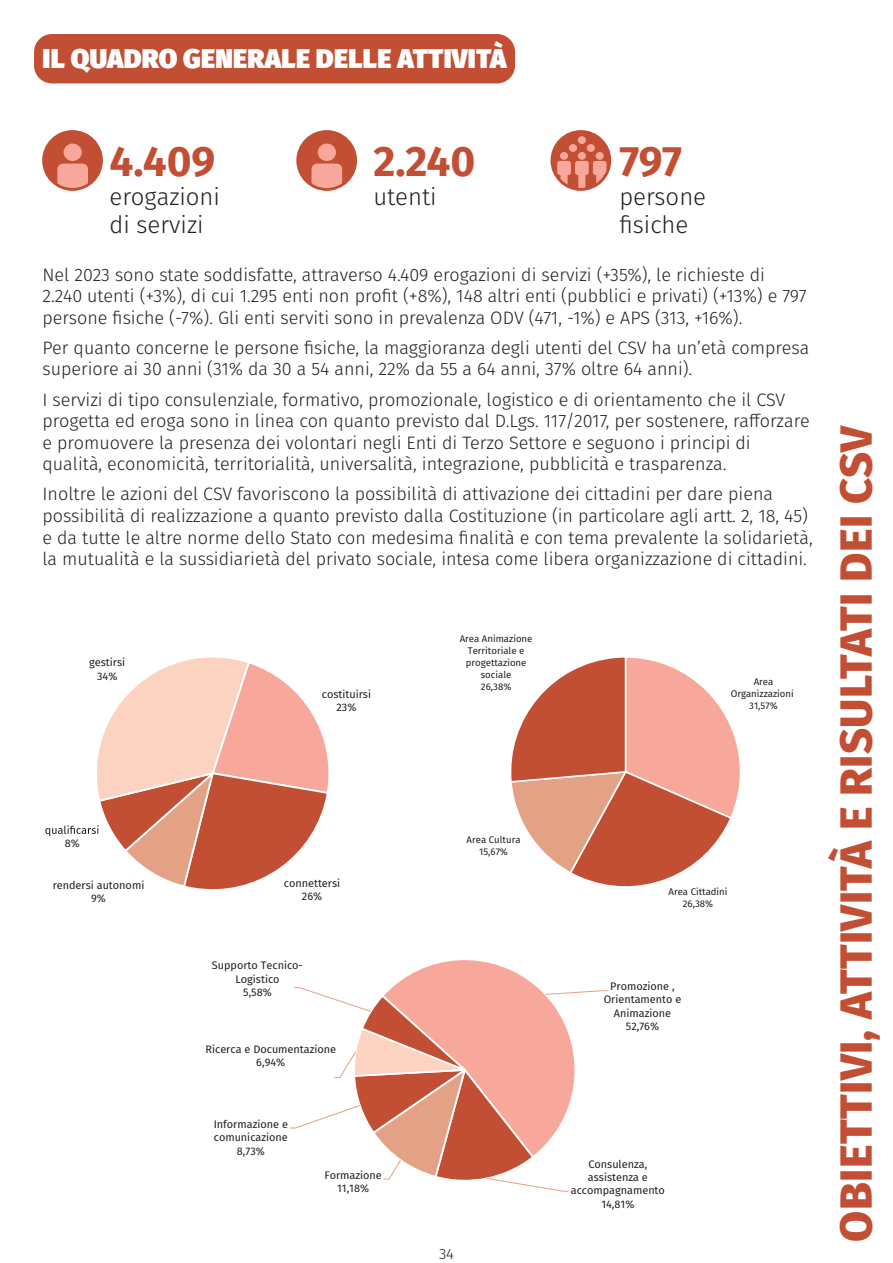
<style>
.page{position:relative;width:893px;height:1263px;background:#fff}
.page>*{position:absolute;margin:0;border:0;box-sizing:border-box;transform-origin:0 0}
.t1{font:800 45px "Fira Sans";letter-spacing:.01em;color:#c24e33}
.t2{font:700 42.6px "Fira Sans";letter-spacing:-.01em;color:#c24e33}
.t3{font:900 27px "Fira Sans";letter-spacing:.01em;color:#fff}
.t4{font:300 24px/28.8px "Fira Sans";color:#231f20}
.t5{font:300 18px/21.6px "Fira Sans";color:#231f20}
.t6{font:300 15px "Fira Sans";color:#231f20}
.t7{font:10.95px/13.4px "Fira Sans";color:#231f20;text-align:center}
.t8{font:9.6px/11.9px "Fira Sans";color:#231f20;text-align:center}
</style>
<div class="page">
<div style="left:34px;top:34px;width:481px;height:49px;background:#c24e33;border-radius:18px"></div>
<div style="left:552px;top:132px;width:58px;height:57px;background:#c24e33;border-radius:50%"></div>
<svg style="left:577px;top:136px;width:9px;height:8px"></svg>
<svg style="left:557px;top:161px;width:50px;height:28px"></svg>
<div style="left:569px;top:144px;width:8px;height:8px;background:#f8a89b;border-radius:50%"></div>
<div style="left:587px;top:144px;width:8px;height:8px;background:#f8a89b;border-radius:50%"></div>
<div style="left:560px;top:152px;width:8px;height:8px;background:#f8a89b;border-radius:50%"></div>
<div style="left:578px;top:152px;width:8px;height:8px;background:#f8a89b;border-radius:50%"></div>
<div style="left:596px;top:152px;width:8px;height:8px;background:#f8a89b;border-radius:50%"></div>
<div style="left:550px;top:130px;width:61px;height:61px;border:3px solid #c24e33;border-radius:50%"></div>
<div style="left:44px;top:132px;width:57px;height:57px;background:#c24e33;border-radius:50%"></div>
<svg style="left:57px;top:164px;width:31px;height:24px"></svg>
<div style="left:63px;top:144px;width:19px;height:17px;background:#f8a89b;border-radius:50%"></div>
<div style="left:42px;top:130px;width:61px;height:61px;border:3px solid #c24e33;border-radius:50%"></div>
<div style="left:298px;top:132px;width:58px;height:57px;background:#c24e33;border-radius:50%"></div>
<svg style="left:311px;top:164px;width:31px;height:24px"></svg>
<div style="left:318px;top:144px;width:18px;height:17px;background:#f8a89b;border-radius:50%"></div>
<div style="left:296px;top:130px;width:61px;height:61px;border:3px solid #c24e33;border-radius:50%"></div>
<svg style="left:45px;top:657px;width:284px;height:233px"></svg>
<svg style="left:393px;top:960px;width:144px;height:27px"></svg>
<svg style="left:290px;top:987px;width:319px;height:205px"></svg>
<svg style="left:511px;top:657px;width:229px;height:230px"></svg>
<h3 class="t3" style="left:43px;top:33px;width:465px">IL QUADRO GENERALE DELLE ATTIVITÀ</h3>
<h2 class="t2" style="left:110px;top:125px;width:107px">4.409</h2>
<h3 class="t4" style="left:110px;top:182px;width:112px">erogazioni di servizi</h3>
<h2 class="t2" style="left:373px;top:125px;width:103px">2.240</h2>
<h3 class="t4" style="left:373px;top:182px;width:65px">utenti</h3>
<h2 class="t2" style="left:619px;top:125px;width:64px">797</h2>
<h3 class="t4" style="left:619px;top:182px;width:88px">persone fisiche</h3>
<p class="t5" style="left:43px;top:263px;width:766px">Nel 2023 sono state soddisfatte, attraverso 4.409 erogazioni di servizi (+35%), le richieste di<br>2.240 utenti (+3%), di cui 1.295 enti non profit (+8%), 148 altri enti (pubblici e privati) (+13%) e 797 persone fisiche (-7%). Gli enti serviti sono in prevalenza ODV (471, -1%) e APS (313, +16%).</p>
<p class="t5" style="left:43px;top:337px;width:768px">Per quanto concerne le persone fisiche, la maggioranza degli utenti del CSV ha un’età compresa superiore ai 30 anni (31% da 30 a 54 anni, 22% da 55 a 64 anni, 37% oltre 64 anni).</p>
<p class="t5" style="left:43px;top:388px;width:769px">I servizi di tipo consulenziale, formativo, promozionale, logistico e di orientamento che il CSV progetta ed eroga sono in linea con quanto previsto dal D.Lgs. 117/2017, per sostenere, rafforzare e promuovere la presenza dei volontari negli Enti di Terzo Settore e seguono i principi di qualità, economicità, territorialità, universalità, integrazione, pubblicità e trasparenza.</p>
<p class="t5" style="left:43px;top:483px;width:772px">Inoltre le azioni del CSV favoriscono la possibilità di attivazione dei cittadini per dare piena possibilità di realizzazione a quanto previsto dalla Costituzione (in particolare agli artt. 2, 18, 45) e da tutte le altre norme dello Stato con medesima finalità e con tema prevalente la solidarietà, la mutualità e la sussidiarietà del privato sociale, intesa come libera organizzazione di cittadini.</p>
<p class="t7" style="left:89px;top:655px;width:38px">gestirsi<br>34%</p>
<p class="t7" style="left:65px;top:836px;width:17px">8%</p>
<p class="t7" style="left:53px;top:878px;width:93px">rendersi autonomi<br>9%</p>
<p class="t7" style="left:322px;top:687px;width:51px">costituirsi<br>23%</p>
<p class="t7" style="left:284px;top:876px;width:58px">connettersi<br>26%</p>
<p class="t7" style="left:212px;top:959px;width:93px">Supporto Tecnico-<br>Logistico<br>5,58%</p>
<p class="t7" style="left:205px;top:1042px;width:132px">Ricerca e Documentazione<br>6,94%</p>
<p class="t7" style="left:214px;top:1117px;width:76px">Informazione e comunicazione<br>8,73%</p>
<p class="t7" style="left:324px;top:1168px;width:59px">Formazione<br>11,18%</p>
<p class="t8" style="left:460px;top:633px;width:74px">Area Animazione<br>Territoriale e progettazione sociale<br>26,38%</p>
<p class="t8" style="left:467px;top:833px;width:55px">Area Cultura<br>15,67%</p>
<p class="t8" style="left:731px;top:676px;width:65px">Area<br>Organizzazioni<br>31,57%</p>
<p class="t8" style="left:668px;top:886px;width:61px">Area Cittadini<br>26,38%</p>
<p class="t7" style="left:604px;top:979px;width:79px">Promozione ,<br>Orientamento e<br>Animazione<br>52,76%</p>
<p class="t6" style="left:439px;top:1243px;width:16px">34</p>
<p class="t7" style="left:571px;top:1157px;width:96px">Consulenza, assistenza e accompagnamento<br>14,81%</p>
<h1 class="t1" style="left:817px;top:1241px;width:818px;rotate:-90deg">OBIETTIVI, ATTIVITÀ E RISULTATI DEI CSV</h1>
</div>
